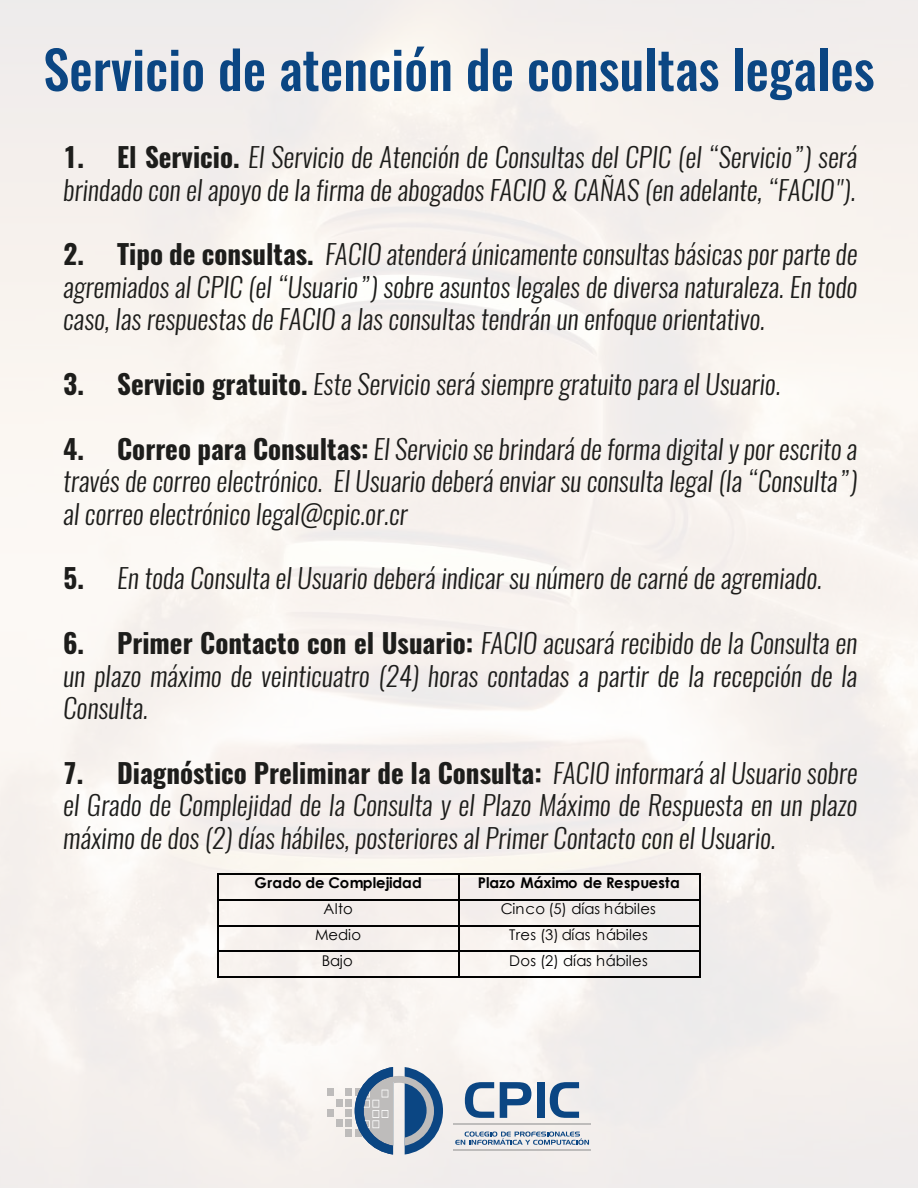
<style>
.page{position:relative;width:918px;height:1188px;background:#fff}
.page>*{position:absolute;margin:0;border:0;box-sizing:border-box;transform-origin:0 0}
.t1{font:500 52.5px "Oswald";color:#0b4683}
.t2{font:italic 300 27px/32.4px "Oswald";color:#1d1d1b;text-align:justify}
.t3{font:14.85px "Century Gothic";letter-spacing:.015em;color:#010101}
.t4{font:700 14.85px "Century Gothic";letter-spacing:.005em;color:#010101}
.s1{font-weight:700;font-style:normal}
</style>
<div class="page">
<img style="left:0;top:0;width:918px;height:1188px">
<div style="left:327px;top:1088px;width:7px;height:8px;background:#bebcbb"></div>
<div style="left:327px;top:1109px;width:7px;height:8px;background:#bebcbb"></div>
<div style="left:336px;top:1099px;width:7px;height:7px;background:#bebcbb"></div>
<div style="left:336px;top:1119px;width:7px;height:8px;background:#bebcbb"></div>
<div style="left:345px;top:1088px;width:7px;height:8px;background:#bebcbb"></div>
<div style="left:345px;top:1099px;width:7px;height:7px;background:#bebcbb"></div>
<div style="left:345px;top:1109px;width:7px;height:8px;background:#bebcbb"></div>
<div style="left:345px;top:1119px;width:7px;height:8px;background:#bebcbb"></div>
<div style="left:345px;top:1129px;width:7px;height:8px;background:#bebcbb"></div>
<svg style="left:355px;top:1067px;width:88px;height:88px;background:#8ba0b6"></svg>
<hr style="left:393px;top:1083px;width:1px;height:63px;background:#c5cbcf">
<svg style="left:455px;top:1132px;width:134px;height:13px;background:#a6b7c9"></svg>
<hr style="left:453px;top:1123px;width:138px;height:1px;background:#bebcbb">
<hr style="left:453px;top:1150px;width:138px;height:1px;background:#bebcbb">
<svg style="left:465px;top:1082px;width:29px;height:36px"></svg>
<svg style="left:500px;top:1082px;width:31px;height:36px"></svg>
<div style="left:537px;top:1082px;width:8px;height:36px;background:#0b4683"></div>
<svg style="left:550px;top:1082px;width:29px;height:36px"></svg>
<hr style="left:218px;top:873px;width:240px;height:1px;background:#010101">
<hr style="left:460px;top:873px;width:240px;height:1px;background:#010101">
<hr style="left:458px;top:874px;width:2px;height:25px;background:#010101">
<hr style="left:218px;top:899px;width:240px;height:2px;background:#010101">
<hr style="left:460px;top:899px;width:240px;height:2px;background:#010101">
<hr style="left:458px;top:901px;width:2px;height:24px;background:#010101">
<hr style="left:218px;top:925px;width:240px;height:2px;background:#010101">
<hr style="left:460px;top:925px;width:240px;height:2px;background:#010101">
<hr style="left:458px;top:927px;width:2px;height:23px;background:#010101">
<hr style="left:218px;top:950px;width:240px;height:2px;background:#010101">
<hr style="left:460px;top:950px;width:240px;height:2px;background:#010101">
<svg style="left:217px;top:873px;width:1px;height:105px"></svg>
<hr style="left:218px;top:976px;width:240px;height:2px;background:#010101">
<hr style="left:458px;top:952px;width:2px;height:24px;background:#010101">
<hr style="left:460px;top:976px;width:240px;height:2px;background:#010101">
<svg style="left:700px;top:873px;width:1px;height:105px"></svg>
<h1 class="t1" style="left:43px;top:33px;width:833px">Servicio de atención de consultas legales</h1>
<p class="t2" style="left:63px;top:141px;width:796px"><span class="s1">1. El Servicio.</span> El Servicio de Atención de Consultas del CPIC (el “Servicio”) será brindado con el apoyo de la firma de abogados FACIO &amp; CAÑAS (en adelante, “FACIO").</p>
<p class="t2" style="left:63px;top:238px;width:796px"><span class="s1">2. Tipo de consultas.</span> FACIO atenderá únicamente consultas básicas por parte de agremiados al CPIC (el “Usuario”) sobre asuntos legales de diversa naturaleza. En todo caso, las respuestas de FACIO a las consultas tendrán un enfoque orientativo.</p>
<p class="t2" style="left:63px;top:368px;width:719px"><span class="s1">3. Servicio gratuito.</span> Este Servicio será siempre gratuito para el Usuario.</p>
<p class="t2" style="left:63px;top:433px;width:796px"><span class="s1">4. Correo para Consultas:</span> El Servicio se brindará de forma digital y por escrito a través de correo electrónico. El Usuario deberá enviar su consulta legal (la “Consulta”) al correo electrónico legal@cpic.or.cr</p>
<p class="t2" style="left:63px;top:562px;width:760px"><span class="s1">5.</span> En toda Consulta el Usuario deberá indicar su número de carné de agremiado.</p>
<p class="t2" style="left:63px;top:627px;width:796px"><span class="s1">6. Primer Contacto con el Usuario:</span> FACIO acusará recibido de la Consulta en un plazo máximo de veinticuatro (24) horas contadas a partir de la recepción de la Consulta.</p>
<p class="t2" style="left:63px;top:757px;width:796px"><span class="s1">7. Diagnóstico Preliminar de la Consulta:</span> FACIO informará al Usuario sobre el Grado de Complejidad de la Consulta y el Plazo Máximo de Respuesta en un plazo máximo de dos (2) días hábiles, posteriores al Primer Contacto con el Usuario.</p>
<p class="t4" style="left:254px;top:871px;width:169px">Grado de Complejidad</p>
<p class="t4" style="left:478px;top:871px;width:203px">Plazo Máximo de Respuesta</p>
<p class="t3" style="left:323px;top:898px;width:31px">Alto</p>
<p class="t3" style="left:501px;top:898px;width:157px">Cinco (5) días hábiles</p>
<p class="t3" style="left:315px;top:924px;width:47px">Medio</p>
<p class="t3" style="left:509px;top:924px;width:140px">Tres (3) días hábiles</p>
<p class="t3" style="left:322px;top:951px;width:33px">Bajo</p>
<p class="t3" style="left:509px;top:951px;width:140px">Dos (2) días hábiles</p>
</div>
